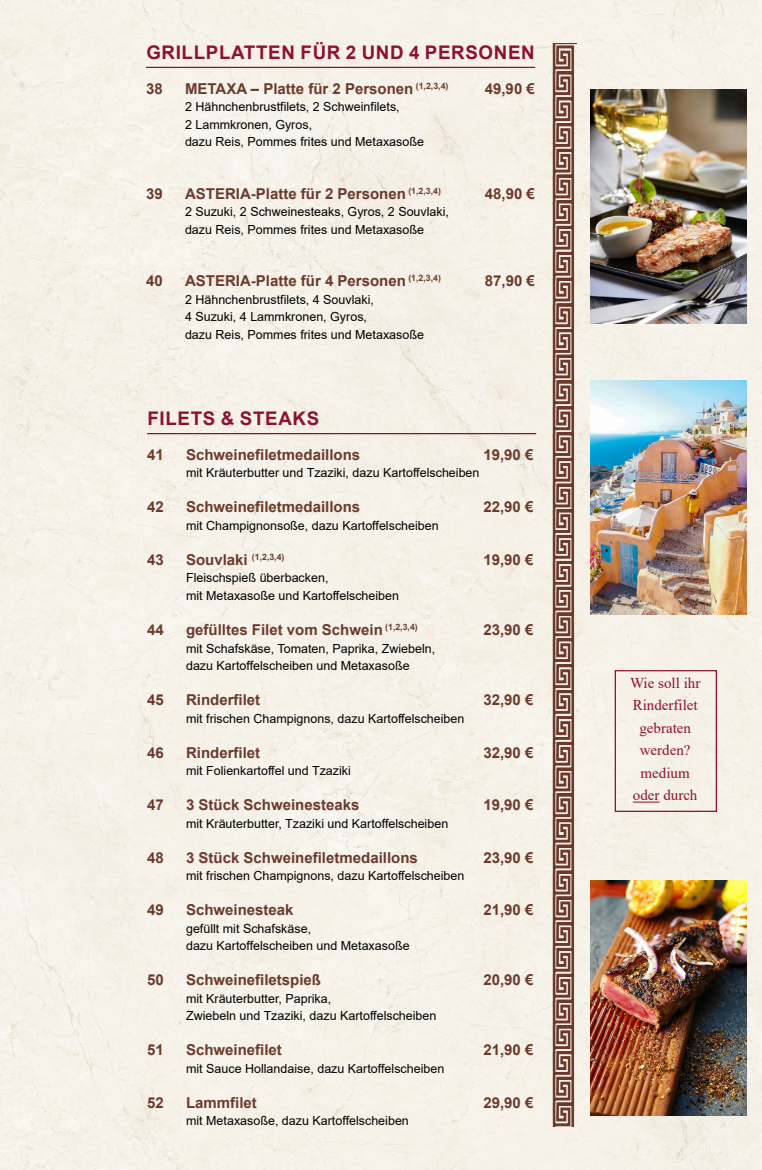
<style>
.page{position:relative;width:762px;height:1170px;background:#fff}
.page>*{position:absolute;margin:0;border:0;box-sizing:border-box;transform-origin:0 0}
.t1{font:700 18.75px "Arial";letter-spacing:.035em;color:#8c1134}
.t2{font:700 18.75px "Arial";letter-spacing:.16em;color:#8c1134}
.t3{font:700 15px "Arial";color:#6b3a2b}
.t4{font:15px/22.5px "Times New Roman";color:#8c1134;text-align:center}
.t5{font:12.5px/17.5px "Arial";color:#000}
.t6{font:700 8.75px "Arial";color:#6b3a2b}
.s1{font-size:15px}
</style>
<div class="page">
<div style="left:0;top:0;width:762px;height:1169px;background:#f6f1e9"></div>
<svg style="left:633px;top:801px;width:26px;height:1px"></svg>
<div style="left:615px;top:670px;width:102px;height:141px;border:1px solid #8c1134"></div>
<svg style="left:552px;top:44px;width:24px;height:1082px;background:#aa8e81"></svg>
<hr style="left:146px;top:67px;width:389px;height:1px;background:#8c1134">
<img style="left:591px;top:880px;width:155px;height:235px">
<img style="left:591px;top:380px;width:155px;height:234px">
<hr style="left:147px;top:433px;width:389px;height:1px;background:#8c1134">
<img style="left:591px;top:89px;width:155px;height:234px">
<h1 class="t1" style="left:146px;top:39px;width:110px">Grillplattenf</h1>
<h1 class="t2" style="left:313px;top:39px;width:168px">ür2 und4Personen</h1>
<p class="t3" style="left:146px;top:78px;width:18px">38</p>
<p class="t3" style="left:185px;top:78px;width:265px">METAXA – Platte für 2 Personen <sup>(1,2,3,4)</sup></p>
<p class="t3" style="left:485px;top:78px;width:52px">49,90 €</p>
<p class="t5" style="left:185px;top:98px;width:240px">2 Hähnchenbrustfilets, 2 Schweinfilets,<br>2 Lammkronen, Gyros,<br>dazu Reis, Pommes frites und Metaxasoße</p>
<p class="t3" style="left:146px;top:183px;width:18px">39</p>
<p class="t3" style="left:185px;top:183px;width:257px">ASTERIA-Platte für 2 Personen <sup>(1,2,3,4)</sup></p>
<p class="t3" style="left:485px;top:183px;width:52px">48,90 €</p>
<p class="t5" style="left:185px;top:203px;width:265px">2 Suzuki, 2 Schweinesteaks, Gyros, 2 Souvlaki, dazu Reis, Pommes frites und Metaxasoße</p>
<p class="t3" style="left:146px;top:270px;width:18px">40</p>
<p class="t3" style="left:185px;top:270px;width:257px">ASTERIA-Platte für 4 Personen <sup>(1,2,3,4)</sup></p>
<p class="t3" style="left:485px;top:270px;width:52px">87,90 €</p>
<p class="t5" style="left:185px;top:290px;width:240px">2 Hähnchenbrustfilets, 4 Souvlaki,<br>4 Suzuki, 4 Lammkronen, Gyros,<br>dazu Reis, Pommes frites und Metaxasoße</p>
<h1 class="t1" style="left:147px;top:405px;width:41px">Filets</h1>
<h1 class="t1" style="left:221px;top:405px;width:85px">&amp; Steaks</h1>
<p class="t3" style="left:147px;top:444px;width:18px">41</p>
<p class="t3" style="left:186px;top:444px;width:176px">Schweinefiletmedaillons</p>
<p class="t3" style="left:483px;top:444px;width:52px">19,90 €</p>
<p class="t5" style="left:186px;top:464px;width:295px">mit Kräuterbutter und Tzaziki, dazu Kartoffelscheiben</p>
<p class="t3" style="left:147px;top:496px;width:18px">42</p>
<p class="t3" style="left:186px;top:496px;width:176px">Schweinefiletmedaillons</p>
<p class="t3" style="left:483px;top:496px;width:52px">22,90 €</p>
<p class="t5" style="left:186px;top:516px;width:254px">mit Champignonsoße, dazu Kartoffelscheiben</p>
<p class="t3" style="left:147px;top:549px;width:18px">43</p>
<p class="t6" style="left:186px;top:550px;width:100px"><span class="s1">Souvlaki</span> (1,2,3,4)</p>
<p class="t3" style="left:483px;top:549px;width:52px">19,90 €</p>
<p class="t5" style="left:186px;top:569px;width:215px">Fleischspieß überbacken,<br>mit Metaxasoße und Kartoffelscheiben</p>
<p class="t3" style="left:147px;top:619px;width:18px">44</p>
<p class="t3" style="left:186px;top:619px;width:233px">gefülltes Filet vom Schwein <sup>(1,2,3,4)</sup></p>
<p class="t3" style="left:483px;top:619px;width:52px">23,90 €</p>
<p class="t5" style="left:186px;top:639px;width:251px">mit Schafskäse, Tomaten, Paprika, Zwiebeln, dazu Kartoffelscheiben und Metaxasoße</p>
<p class="t3" style="left:147px;top:689px;width:18px">45</p>
<p class="t3" style="left:186px;top:689px;width:76px">Rinderfilet</p>
<p class="t3" style="left:483px;top:689px;width:52px">32,90 €</p>
<p class="t5" style="left:186px;top:709px;width:280px">mit frischen Champignons, dazu Kartoffelscheiben</p>
<p class="t3" style="left:147px;top:741px;width:18px">46</p>
<p class="t3" style="left:186px;top:741px;width:76px">Rinderfilet</p>
<p class="t3" style="left:483px;top:741px;width:52px">32,90 €</p>
<p class="t5" style="left:186px;top:761px;width:166px">mit Folienkartoffel und Tzaziki</p>
<p class="t3" style="left:147px;top:794px;width:18px">47</p>
<p class="t3" style="left:186px;top:794px;width:175px">3 Stück Schweinesteaks</p>
<p class="t3" style="left:483px;top:794px;width:52px">19,90 €</p>
<p class="t5" style="left:186px;top:814px;width:264px">mit Kräuterbutter, Tzaziki und Kartoffelscheiben</p>
<p class="t3" style="left:147px;top:846px;width:18px">48</p>
<p class="t3" style="left:186px;top:846px;width:233px">3 Stück Schweinefiletmedaillons</p>
<p class="t3" style="left:483px;top:846px;width:52px">23,90 €</p>
<p class="t5" style="left:186px;top:866px;width:280px">mit frischen Champignons, dazu Kartoffelscheiben</p>
<p class="t3" style="left:147px;top:899px;width:18px">49</p>
<p class="t3" style="left:186px;top:899px;width:109px">Schweinesteak</p>
<p class="t3" style="left:483px;top:899px;width:52px">21,90 €</p>
<p class="t5" style="left:186px;top:919px;width:225px">gefüllt mit Schafskäse,<br>dazu Kartoffelscheiben und Metaxasoße</p>
<p class="t3" style="left:147px;top:969px;width:18px">50</p>
<p class="t3" style="left:186px;top:969px;width:137px">Schweinefiletspieß</p>
<p class="t3" style="left:483px;top:969px;width:52px">20,90 €</p>
<p class="t5" style="left:186px;top:989px;width:252px">mit Kräuterbutter, Paprika,<br>Zwiebeln und Tzaziki, dazu Kartoffelscheiben</p>
<p class="t3" style="left:147px;top:1039px;width:18px">51</p>
<p class="t3" style="left:186px;top:1039px;width:97px">Schweinefilet</p>
<p class="t3" style="left:483px;top:1039px;width:52px">21,90 €</p>
<p class="t5" style="left:186px;top:1059px;width:260px">mit Sauce Hollandaise, dazu Kartoffelscheiben</p>
<p class="t3" style="left:147px;top:1091px;width:18px">52</p>
<p class="t3" style="left:186px;top:1091px;width:72px">Lammfilet</p>
<p class="t3" style="left:483px;top:1091px;width:52px">29,90 €</p>
<p class="t5" style="left:186px;top:1111px;width:224px">mit Metaxasoße, dazu Kartoffelscheiben</p>
<p class="t4" style="left:630px;top:671px;width:72px">Wie soll ihr<br>Rinderfilet gebraten werden? medium oder durch</p>
</div>
